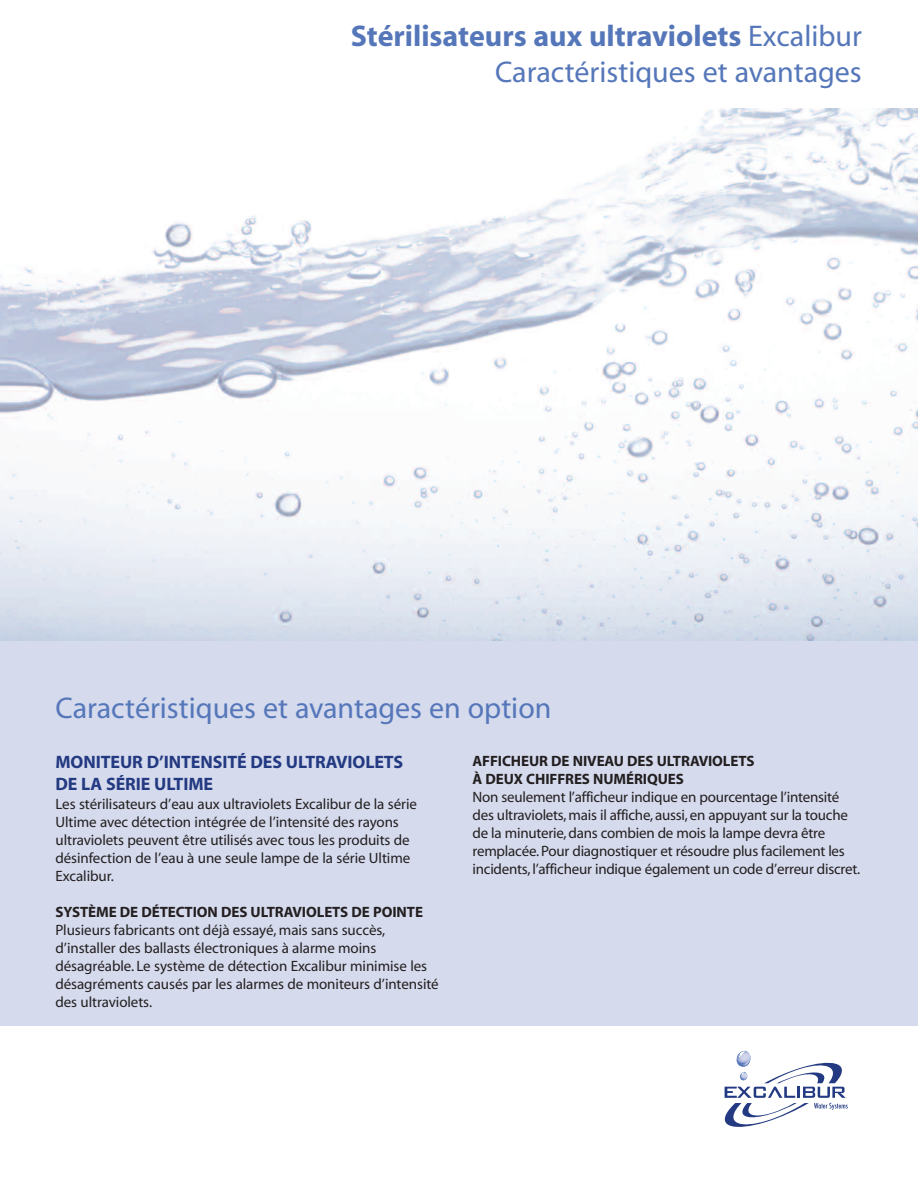
<style>
.page{position:relative;width:918px;height:1188px;background:#fff}
.page>*{position:absolute;margin:0;border:0;box-sizing:border-box;transform-origin:0 0}
.t1{font:30px/36px "Myriad";color:#5577b9;text-align:right}
.t2{font:700 18px/21.6px "Myriad";letter-spacing:-.005em;color:#233a82}
.t3{font:15px/18px "Myriad";letter-spacing:-.005em;color:#231f20}
.t4{font:700 15px/18px "Myriad";letter-spacing:-.005em;color:#231f20}
.s1{font-weight:700}
</style>
<div class="page">
<img style="left:0;top:108px;width:918px;height:533px">
<div style="left:0;top:641px;width:918px;height:385px;background:#d5daed"></div>
<svg style="left:725px;top:1051px;width:123px;height:76px"></svg>
<h1 class="t1" style="left:351px;top:21px;width:513px"><span class="s1">Stérilisateurs aux ultraviolets</span> Excalibur<br>Caractéristiques et avantages</h1>
<h1 class="t1" style="left:56px;top:693px;width:497px">Caractéristiques et avantages en option</h1>
<p class="t2" style="left:56px;top:753px;width:349px">MONITEUR D’INTENSITÉ DES ULTRAVIOLETS<br>DE LA SÉRIE ULTIME</p>
<p class="t3" style="left:56px;top:796px;width:363px">Les stérilisateurs d’eau aux ultraviolets Excalibur de la série Ultime avec détection intégrée de l’intensité des rayons ultraviolets peuvent être utilisés avec tous les produits de désinfection de l’eau à une seule lampe de la série Ultime Excalibur.</p>
<p class="t4" style="left:56px;top:904px;width:369px">SYSTÈME DE DÉTECTION DES ULTRAVIOLETS DE POINTE</p>
<p class="t3" style="left:56px;top:922px;width:385px">Plusieurs fabricants ont déjà essayé, mais sans succès, d’installer des ballasts électroniques à alarme moins désagréable. Le système de détection Excalibur minimise les désagréments causés par les alarmes de moniteurs d’intensité des ultraviolets.</p>
<p class="t4" style="left:472px;top:753px;width:284px">AFFICHEUR DE NIVEAU DES ULTRAVIOLETS<br>À DEUX CHIFFRES NUMÉRIQUES</p>
<p class="t3" style="left:472px;top:789px;width:389px">Non seulement l’afficheur indique en pourcentage l’intensité des ultraviolets, mais il affiche, aussi, en appuyant sur la touche de la minuterie, dans combien de mois la lampe devra être remplacée. Pour diagnostiquer et résoudre plus facilement les incidents, l’afficheur indique également un code d’erreur discret.</p>
</div>
